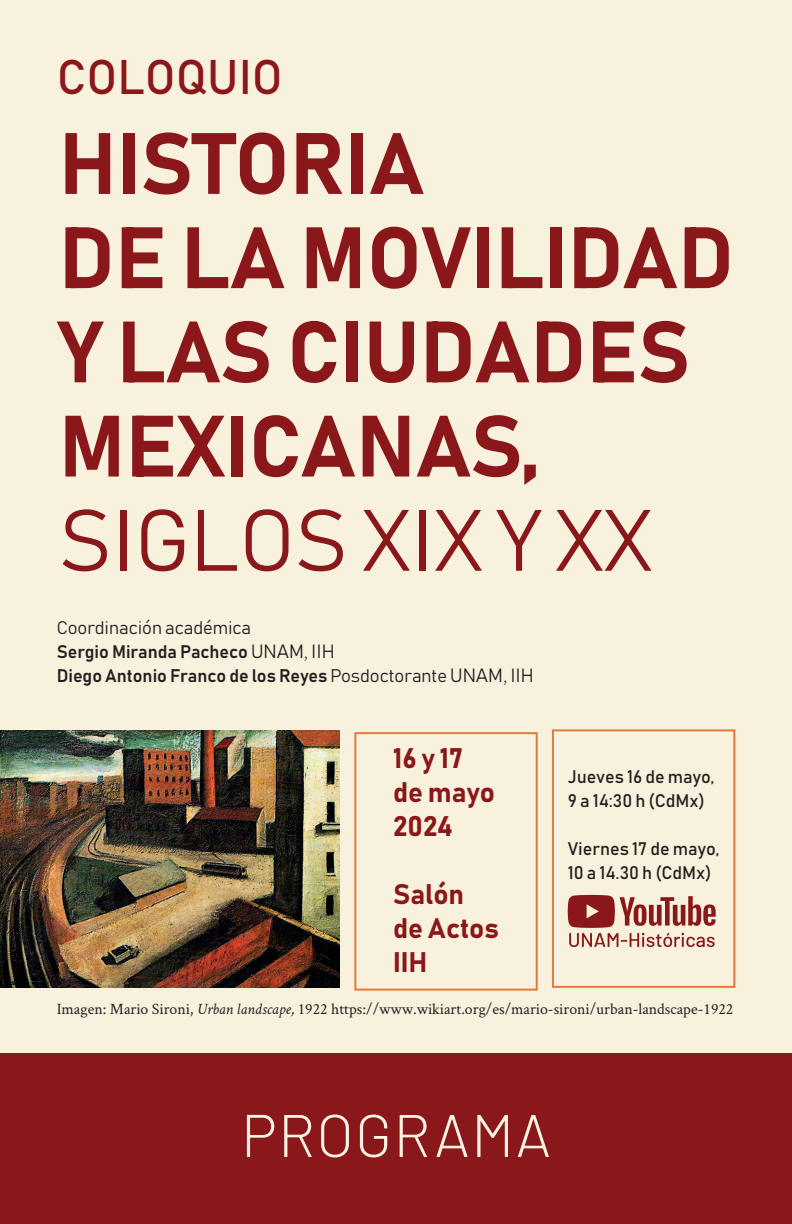
<style>
.page{position:relative;width:792px;height:1224px;background:#f8f1dd}
.page>*{position:absolute;margin:0;border:0;box-sizing:border-box;transform-origin:0 0}
.t1{font:85.6px/94.2px "Bahnschrift";color:#8a1719}
.t2{font:300 60px "Barlow";letter-spacing:.025em;color:#faf3e3}
.t3{font:48px "Bahnschrift";color:#8a1719}
.t4{font:28px/34px "Bahnschrift";color:#8a1719}
.t5{font:18px/24px "Bahnschrift";color:#231f20}
.t6{font:15.8px "Crimson Text";color:#231f20}
.s1{font-size:19px}
.s2{font-family:"Source Sans Pro";font-weight:300;font-size:19px}
.s3{font-style:italic}
</style>
<div class="page">
<img style="left:0;top:731px;width:339px;height:256px">
<svg style="left:568px;top:895px;width:148px;height:52px"></svg>
<div style="left:354px;top:732px;width:184px;height:259px;border:2px solid #e27b3a"></div>
<div style="left:552px;top:729px;width:183px;height:259px;border:2px solid #e27b3a"></div>
<div style="left:0;top:1054px;width:792px;height:170px;background:#8a1719"></div>
<p class="t3" style="left:57px;top:47px;width:228px">COLOQUIO</p>
<p class="t1" style="left:59px;top:115px;width:677px">HISTORIA<br>DE LA MOVILIDAD<br>Y LAS CIUDADES<br>MEXICANAS,<br>SIGLOS XIX Y XX</p>
<p class="t5" style="left:57px;top:615px;width:479px">Coordinación académica<br>Sergio Miranda Pacheco <span class="s1">UNAM</span><span class="s2">,</span> <span class="s1">IIH<br></span>Diego Antonio Franco de los Reyes Posdoctorante <span class="s1">UNAM</span><span class="s2">,</span> <span class="s1">IIH</span></p>
<p class="t4" style="left:393px;top:741px;width:103px">16 y 17 de mayo<br>2024</p>
<p class="t4" style="left:393px;top:877px;width:107px">Salón de Actos<br>IIH</p>
<p class="t5" style="left:568px;top:764px;width:148px">Jueves 16 de mayo,<br>9 a 14:30 h (CdMx)</p>
<p class="t5" style="left:568px;top:836px;width:153px">Viernes 17 de mayo,<br>10 a 14.30 h (CdMx)</p>
<p class="t6" style="left:57px;top:998px;width:678px">Imagen: Mario Sironi, <span class="s3">Urban landscape,</span> 1922 https://www.wikiart.org/es/mario-sironi/urban-landscape-1922</p>
<p class="t2" style="left:241px;top:1092px;width:311px">PROGRAMA</p>
</div>
